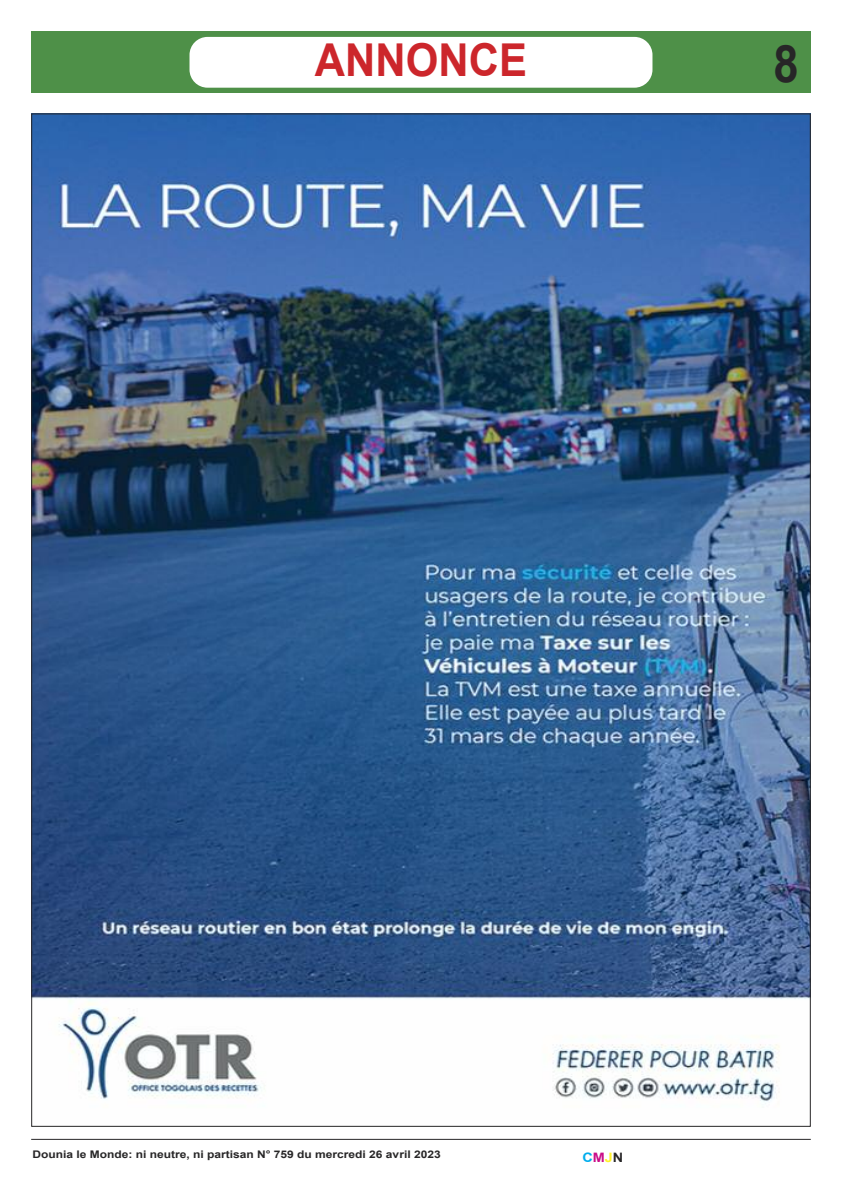
<style>
.page{position:relative;width:842px;height:1191px;background:#fff}
.page>*{position:absolute;margin:0;border:0;box-sizing:border-box;transform-origin:0 0}
.t1{font:700 51.7px "Arial";color:#272627;scale:.88 1}
.t2{font:700 45.3px "Arial";color:#cc262b;scale:.93 1}
.t3{font:700 13px "Arial";color:#00aded;scale:1.11 1}
.t4{font:700 10.5px "Arial";color:#272627;scale:1.14 1}
.s1{color:#ca0d89}
.s2{color:#fff12a}
.s3{color:#272627}
</style>
<div class="page">
<hr style="left:31px;top:1138px;width:780px;height:1px;background:#272627">
<div style="left:31px;top:31px;width:780px;height:62px;background:#4e9048"></div>
<div style="left:189px;top:37px;width:463px;height:51px;background:#fff;border-radius:18px"></div>
<img style="left:33px;top:115px;width:776px;height:989px">
<h2 class="t2" style="left:315px;top:35px;width:229px">ANNONCE</h2>
<h1 class="t1" style="left:773px;top:35px;width:30px">8</h1>
<p class="t4" style="left:32px;top:1148px;width:360px">Dounia le Monde: ni neutre, ni partisan N° 759 du mercredi 26 avril 2023</p>
<p class="t3" style="left:582px;top:1150px;width:38px">C<span class="s1">M</span><span class="s2">J</span><span class="s3">N</span></p>
</div>
